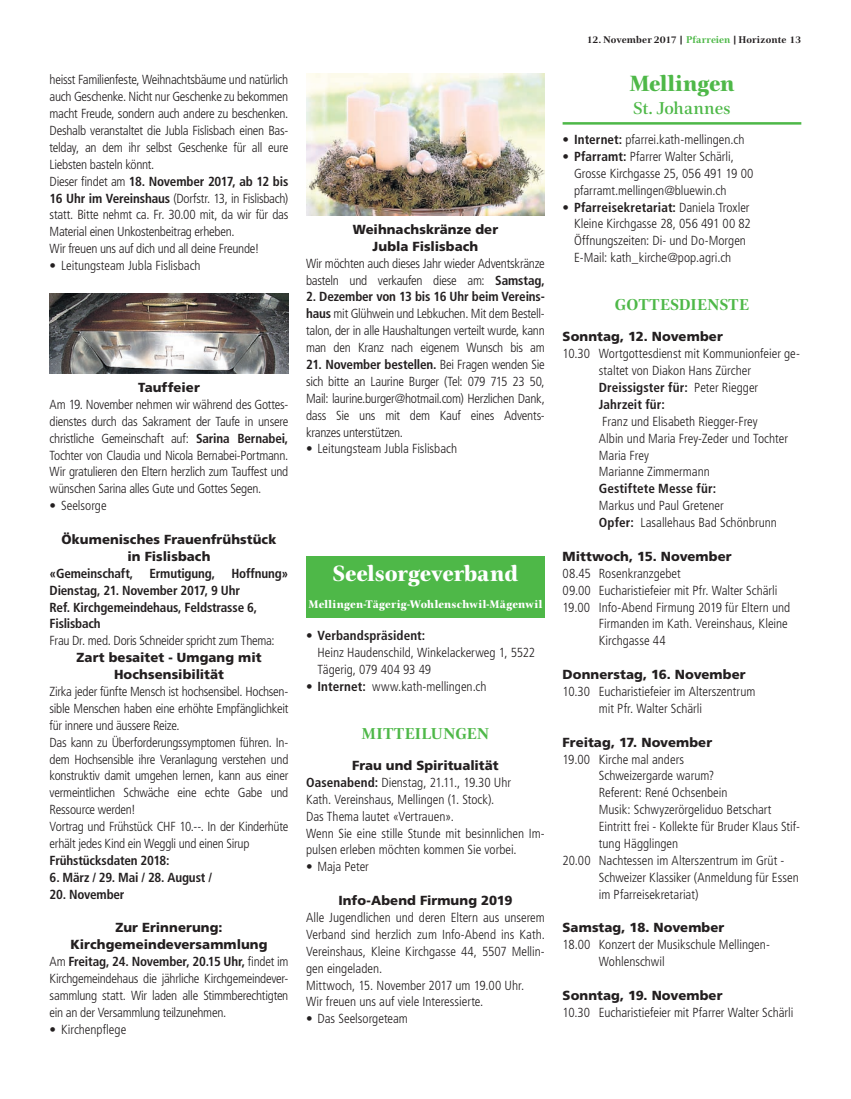
<style>
.page{position:relative;width:851px;height:1099px;background:#fff}
.page>*{position:absolute;margin:0;border:0;box-sizing:border-box;transform-origin:0 0}
.t1{font:800 22.5px "Civita";color:#fff}
.t2{font:800 22.5px "Civita";letter-spacing:-.005em;color:#4eb848}
.t3{font:500 17.5px "Civita";letter-spacing:-.005em;color:#4eb848}
.t4{font:700 16.12px "Civita";letter-spacing:.015em;color:#4eb848}
.t5{font:300 condensed 13.12px/16.9px "Frutiger LT Std";letter-spacing:-.005em;color:#231f20}
.t6{font:900 13.12px/16.9px "Frutiger LT Std";letter-spacing:.005em;color:#231f20;text-align:center}
.t7{font:700 condensed 13.12px/16.9px "Frutiger LT Std";letter-spacing:-.01em;color:#231f20}
.t8{font:800 11.25px "Civita";letter-spacing:.015em;color:#fff}
.t9{font:700 10px "Civita";color:#231f20}
.s1{font-weight:700}
.s2{font-weight:300}
.s3{font-weight:900;font-stretch:normal}
.s4{color:#4eb848}
</style>
<div class="page">
<img style="left:50px;top:293px;width:238px;height:80px">
<img style="left:306px;top:74px;width:238px;height:141px">
<div style="left:306px;top:555px;width:238px;height:62px;background:#4eb848"></div>
<hr style="left:562px;top:122px;width:239px;height:3px;background:#4eb848">
<p class="t5" style="left:50px;top:71px;width:240px">heisst Familienfeste, Weihnachtsbäume und natürlich auch Geschenke. Nicht nur Geschenke zu bekommen macht Freude, sondern auch andere zu beschenken.<br>Deshalb veranstaltet die Jubla Fislisbach einen Bas&shy;telday, an dem ihr selbst Geschenke für all eure Liebsten basteln könnt.<br>Dieser findet am <span class="s1">18. November 2017, ab 12 bis 16 Uhr im Vereinshaus</span> (Dorfstr. 13, in Fislisbach) statt. Bitte nehmt ca. Fr. 30.00 mit, da wir für das Material einen Unkostenbeitrag erheben.<br>Wir freuen uns auf dich und all deine Freunde!</p>
<p class="t5" style="left:50px;top:257px;width:152px">• Leitungsteam Jubla Fislisbach</p>
<p class="t6" style="left:138px;top:379px;width:63px">Tauffeier</p>
<p class="t5" style="left:50px;top:396px;width:240px;text-align:justify">Am 19. November nehmen wir während des Gottes&shy;dienstes durch das Sakrament der Taufe in unsere christliche Gemeinschaft auf: <span class="s1">Sarina Bernabei, </span>Tochter von Claudia und Nicola Bernabei-Portmann.<br>Wir gratulieren den Eltern herzlich zum Tauffest und wünschen Sarina alles Gute und Gottes Segen.</p>
<p class="t5" style="left:50px;top:497px;width:59px">• Seelsorge</p>
<p class="t6" style="left:62px;top:531px;width:216px">Ökumenisches Frauenfrühstück in Fislisbach</p>
<p class="t7" style="left:50px;top:564px;width:240px">«Gemeinschaft, Ermutigung, Hoffnung»<br>Dienstag, 21. November 2017, 9 Uhr<br>Ref. Kirchgemeindehaus, Feldstrasse 6,<br>Fislisbach</p>
<p class="t5" style="left:50px;top:632px;width:226px">Frau Dr. med. Doris Schneider spricht zum Thema:</p>
<p class="t6" style="left:76px;top:649px;width:186px">Zart besaitet - Umgang mit<br>Hochsensibilität</p>
<p class="t5" style="left:50px;top:683px;width:240px">Zirka jeder fünfte Mensch ist hochsensibel. Hochsen&shy;sible Menschen haben eine erhöhte Empfänglichkeit für innere und äussere Reize.<br>Das kann zu Überforderungssymptomen führen. In&shy;dem Hochsensible ihre Veranlagung verstehen und konstruktiv damit umgehen lernen, kann aus einer vermeintlichen Schwäche eine echte Gabe und Ressource werden!<br>Vortrag und Frühstück CHF 10.--. In der Kinderhüte erhält jedes Kind ein Weggli und einen Sirup</p>
<p class="t7" style="left:50px;top:851px;width:121px">Frühstücksdaten 2018:</p>
<p class="t7" style="left:50px;top:868px;width:164px">6. März / 29. Mai / 28. August /</p>
<p class="t7" style="left:50px;top:885px;width:76px">20. November</p>
<p class="t6" style="left:115px;top:919px;width:109px">Zur Erinnerung:</p>
<p class="t6" style="left:70px;top:936px;width:199px">Kirchgemeindeversammlung</p>
<p class="t7" style="left:50px;top:953px;width:240px"><span class="s2">Am</span> Freitag, 24. November, 20.15 Uhr, <span class="s2">findet im</span></p>
<p class="t5" style="left:50px;top:970px;width:240px">Kirchgemeindehaus die jährliche Kirchgemeindever-</p>
<p class="t5" style="left:50px;top:987px;width:240px">sammlung statt. Wir laden alle Stimmberechtigten</p>
<p class="t5" style="left:50px;top:1004px;width:178px">ein an der Versammlung teilzunehmen.</p>
<p class="t5" style="left:50px;top:1020px;width:78px">• Kirchenpflege</p>
<p class="t6" style="left:352px;top:221px;width:147px">Weihnachskränze der<br>Jubla Fislisbach</p>
<p class="t5" style="left:306px;top:255px;width:240px">Wir möchten auch dieses Jahr wieder Adventskränze basteln und verkaufen diese am: <span class="s1">Samstag,</span></p>
<p class="t5" style="left:306px;top:288px;width:240px;text-align:justify"><span class="s1">2. Dezember von 13 bis 16 Uhr beim Vereins&shy;haus</span> mit Glühwein und Lebkuchen. Mit dem Bestell&shy;talon, der in alle Haushaltungen verteilt wurde, kann man den Kranz nach eigenem Wunsch bis am</p>
<p class="t5" style="left:306px;top:356px;width:240px;text-align:justify"><span class="s1">21. November bestellen.</span> Bei Fragen wenden Sie sich bitte an Laurine Burger (Tel: 079 715 23 50, Mail: laurine.burger@hotmail.com) Herzlichen Dank, dass Sie uns mit dem Kauf eines Advents&shy;kranzes unterstützen.</p>
<p class="t5" style="left:306px;top:440px;width:152px">• Leitungsteam Jubla Fislisbach</p>
<h1 class="t1" style="left:332px;top:558px;width:187px">Seelsorgeverband</h1>
<p class="t8" style="left:308px;top:597px;width:235px">Mellingen-Tägerig-Wohlenschwil-Mägenwil</p>
<p class="t5" style="left:317px;top:627px;width:219px;text-indent:-11px">• <span class="s1">Verbandspräsident:<br></span>Heinz Haudenschild, Winkelackerweg 1, 5522<br>Tägerig, 079 404 93 49</p>
<p class="t5" style="left:306px;top:678px;width:182px">• <span class="s1">Internet:</span> www.kath-mellingen.ch</p>
<p class="t4" style="left:361px;top:722px;width:127px">Mitteilungen</p>
<p class="t5" style="left:306px;top:757px;width:240px;text-indent:46px"><span class="s3">Frau und Spiritualität </span><span class="s1">Oasenabend:</span> Dienstag, 21.11., 19.30 Uhr<br>Kath. Vereinshaus, Mellingen (1. Stock).<br>Das Thema lautet «Vertrauen».<br>Wenn Sie eine stille Stunde mit besinnlichen Im&shy;pulsen erleben möchten kommen Sie vorbei.</p>
<p class="t5" style="left:306px;top:858px;width:64px">• Maja Peter</p>
<p class="t6" style="left:338px;top:892px;width:176px">Info-Abend Firmung 2019</p>
<p class="t5" style="left:306px;top:909px;width:240px">Alle Jugendlichen und deren Eltern aus unserem Verband sind herzlich zum Info-Abend ins Kath.<br>Vereinshaus, Kleine Kirchgasse 44, 5507 Mellin&shy;gen eingeladen.<br>Mittwoch, 15. November 2017 um 19.00 Uhr.<br>Wir freuen uns auf viele Interessierte.</p>
<p class="t5" style="left:306px;top:1010px;width:103px">• Das Seelsorgeteam</p>
<p class="t9" style="left:586px;top:33px;width:216px">12. November 2017 | <span class="s4">Pfarreien</span> | Horizonte 13</p>
<h1 class="t2" style="left:629px;top:68px;width:107px">Mellingen</h1>
<h2 class="t3" style="left:633px;top:96px;width:99px">St. Johannes</h2>
<p class="t5" style="left:562px;top:131px;width:183px">• <span class="s1">Internet:</span> pfarrei.kath-mellingen.ch</p>
<p class="t5" style="left:574px;top:148px;width:181px;text-indent:-11px">• <span class="s1">Pfarramt:</span> Pfarrer Walter Schärli,<br>Grosse Kirchgasse 25, 056 491 19 00 pfarramt.mellingen@bluewin.ch</p>
<p class="t5" style="left:574px;top:199px;width:178px;text-indent:-11px">• <span class="s1">Pfarreisekretariat:</span> Daniela Troxler Kleine Kirchgasse 28, 056 491 00 82<br>Öffnungszeiten: Di- und Do-Morgen E-Mail: kath_kirche@pop.agri.ch</p>
<p class="t4" style="left:614px;top:294px;width:136px">Gottesdienste</p>
<p class="t6" style="left:562px;top:328px;width:162px">Sonntag, 12. November</p>
<p class="t5" style="left:598px;top:345px;width:202px;text-indent:-36px">10.30 Wortgottesdienst mit Kommunionfeier ge&shy;staltet von Diakon Hans Zürcher<br><span class="s1">Dreissigster für:</span> Peter Riegger<br><span class="s1">Jahrzeit für:</span></p>
<p class="t5" style="left:598px;top:413px;width:190px">Franz und Elisabeth Riegger-Frey<br>Albin und Maria Frey-Zeder und Tochter<br>Maria Frey<br>Marianne Zimmermann</p>
<p class="t7" style="left:598px;top:480px;width:119px">Gestiftete Messe für:</p>
<p class="t5" style="left:598px;top:497px;width:179px">Markus und Paul Gretener<br><span class="s1">Opfer:</span> Lasallehaus Bad Schönbrunn</p>
<p class="t6" style="left:562px;top:548px;width:170px">Mittwoch, 15. November</p>
<p class="t5" style="left:562px;top:565px;width:120px">08.45 Rosenkranzgebet</p>
<p class="t5" style="left:562px;top:582px;width:216px">09.00 Eucharistiefeier mit Pfr. Walter Schärli</p>
<p class="t5" style="left:562px;top:598px;width:229px">19.00 Info-Abend Firmung 2019 für Eltern und</p>
<p class="t5" style="left:598px;top:615px;width:190px">Firmanden im Kath. Vereinshaus, Kleine</p>
<p class="t5" style="left:598px;top:632px;width:68px">Kirchgasse 44</p>
<p class="t6" style="left:562px;top:666px;width:185px">Donnerstag, 16. November</p>
<p class="t5" style="left:598px;top:683px;width:158px;text-indent:-36px">10.30 Eucharistiefeier im Alterszentrum mit Pfr. Walter Schärli</p>
<p class="t6" style="left:562px;top:733px;width:151px">Freitag, 17. November</p>
<p class="t5" style="left:562px;top:750px;width:123px">19.00 Kirche mal anders</p>
<p class="t5" style="left:598px;top:767px;width:117px">Schweizergarde warum?</p>
<p class="t5" style="left:598px;top:784px;width:130px">Referent: René Ochsenbein</p>
<p class="t5" style="left:598px;top:801px;width:174px">Musik: Schwyzerörgeliduo Betschart</p>
<p class="t5" style="left:598px;top:818px;width:202px">Eintritt frei - Kollekte für Bruder Klaus Stif-</p>
<p class="t5" style="left:598px;top:835px;width:81px">tung Hägglingen</p>
<p class="t5" style="left:562px;top:852px;width:223px">20.00 Nachtessen im Alterszentrum im Grüt -</p>
<p class="t5" style="left:598px;top:869px;width:201px">Schweizer Klassiker (Anmeldung für Essen</p>
<p class="t5" style="left:598px;top:885px;width:101px">im Pfarreisekretariat)</p>
<p class="t6" style="left:562px;top:919px;width:163px">Samstag, 18. November</p>
<p class="t5" style="left:598px;top:936px;width:172px;text-indent:-36px">18.00 Konzert der Musikschule Mellingen-<br>Wohlenschwil</p>
<p class="t6" style="left:562px;top:986px;width:161px">Sonntag, 19. November</p>
<p class="t5" style="left:562px;top:1004px;width:232px">10.30 Eucharistiefeier mit Pfarrer Walter Schärli</p>
</div>
